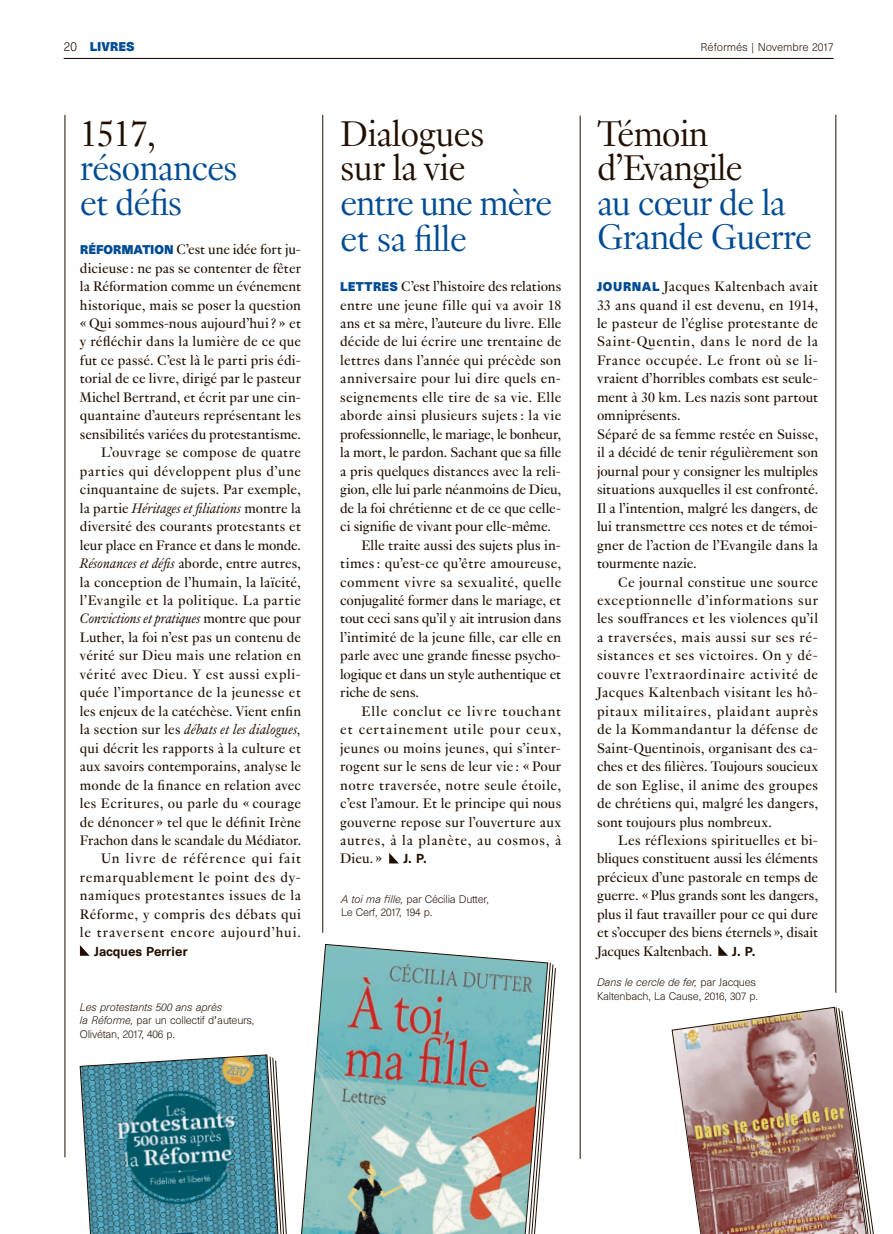
<style>
.page{position:relative;width:893px;height:1234px;background:#fff}
.page>*{position:absolute;margin:0;border:0;box-sizing:border-box;transform-origin:0 0}
.t1{font:300 39px/34.5px "Genath";letter-spacing:-.03em;color:#004b93}
.t2{font:300 39px/34.5px "Genath";letter-spacing:-.03em;color:#200e00}
.t3{font:15px/18.5px "Genath";letter-spacing:.01em;color:#200e00;text-align:justify}
.t4{font:15px "Genath";letter-spacing:-.01em;color:#200e00}
.t5{font:15px "Genath";letter-spacing:-.015em;color:#200e00}
.t6{font:15px "Genath";letter-spacing:.03em;color:#200e00}
.t7{font:15px "Genath";letter-spacing:.05em;color:#200e00}
.t8{font:15px "Genath";letter-spacing:-.02em;color:#200e00}
.t9{font:15px "Genath";letter-spacing:.06em;color:#200e00}
.t10{font:500 12px "Unica SB";color:#200e00}
.t11{font:700 11.7px "Unica SB";color:#004b93}
.t12{font:300 10.5px "Unica SB";color:#200e00}
.t13{font:300 10.2px/13.5px "Unica SB";letter-spacing:-.02em;color:#200e00}
.s1{font-weight:300;font-size:12px;color:#200e00}
.s2{font-family:"Unica SB";font-weight:700;font-size:11.7px;color:#004b93}
.s3{font-style:italic}
.s4{font-weight:400}
</style>
<div class="page">
<hr style="left:64px;top:58px;width:769px;height:1px;background:#200e00">
<hr style="left:580px;top:116px;width:1px;height:1042px;background:#200e00">
<hr style="left:322px;top:115px;width:1px;height:817px;background:#200e00">
<hr style="left:65px;top:115px;width:1px;height:1042px;background:#200e00">
<hr style="left:836px;top:115px;width:1px;height:877px;background:#200e00">
<svg style="left:80px;top:945px;width:9px;height:10px"></svg>
<svg style="left:718px;top:945px;width:10px;height:10px"></svg>
<svg style="left:389px;top:853px;width:10px;height:10px"></svg>
<svg style="left:548px;top:962px;width:8px;height:106px"></svg>
<svg style="left:301px;top:943px;width:247px;height:290px"></svg>
<svg style="left:80px;top:1054px;width:207px;height:179px"></svg>
<svg style="left:672px;top:1006px;width:201px;height:227px"></svg>
<p class="t11" style="left:64px;top:39px;width:72px"><span class="s1">20</span> LIVRES</p>
<p class="t12" style="left:701px;top:41px;width:134px">Réformés | Novembre 2017</p>
<h1 class="t2" style="left:80px;top:113px;width:78px">1517,</h1>
<h1 class="t1" style="left:80px;top:148px;width:159px">résonances et défis</h1>
<p class="t3" style="left:80px;top:239px;width:223px;text-align:right"><span class="s2">RÉFORMATION</span> C’est une idée fort ju&shy;dicieuse : ne pas se contenter de fêter la Réformation comme un événement historique, mais se poser la question « Qui sommes-nous aujourd’hui ? » et y réfléchir dans la lumière de ce que fut ce passé. C’est là le parti pris édi&shy;torial de ce livre, dirigé par le pasteur Michel Bertrand, et écrit par une cin&shy;quantaine d’auteurs représentant les sensibilités variées du protestantisme.<br>L’ouvrage se compose de quatre parties qui développent plus d’une cinquantaine de sujets. Par exemple, la partie <span class="s3">Héritages et filiations</span> montre la diversité des courants protestants et leur place en France et dans le monde.<br><span class="s3">Résonances et défis</span> aborde, entre autres, la conception de l’humain, la laïcité, l’Evangile et la politique. La partie <span class="s3">Convictions et pratiques</span> montre que pour Luther, la foi n’est pas un contenu de vérité sur Dieu mais une relation en vérité avec Dieu. Y est aussi expli&shy;quée l’importance de la jeunesse et les enjeux de la catéchèse. Vient enfin la section sur les <span class="s3">débats et les dialogues, </span>qui décrit les rapports à la culture et aux savoirs contemporains, analyse le monde de la finance en relation avec les Ecritures, ou parle du « courage de dénoncer » tel que le définit Irène Frachon dans le scandale du Médiator.<br>Un livre de référence qui fait remarquablement le point des dy&shy;namiques protestantes issues de la Réforme, y compris des débats qui le traversent encore aujourd’hui.</p>
<p class="t10" style="left:94px;top:943px;width:95px">Jacques Perrier</p>
<p class="t13" style="left:80px;top:999px;width:176px"><span class="s3">Les protestants 500 ans après<br>la Réforme,</span> par un collectif d<span class="s4">’</span>auteurs,<br>Olivétan, 2017, 406 p.</p>
<h1 class="t2" style="left:340px;top:113px;width:146px">Dialogues sur la vie</h1>
<h1 class="t1" style="left:340px;top:182px;width:214px;line-height:36px">entre une mère et sa fille</h1>
<p class="t3" style="left:340px;top:276px;width:223px"><span class="s2">LETTRES</span> C’est l’histoire des relations</p>
<p class="t3" style="left:340px;top:294px;width:223px">entre une jeune fille qui va avoir 18</p>
<p class="t3" style="left:340px;top:313px;width:223px">ans et sa mère, l’auteure du livre. Elle</p>
<p class="t3" style="left:340px;top:331px;width:223px">décide de lui écrire une trentaine de</p>
<p class="t3" style="left:340px;top:350px;width:223px">lettres dans l’année qui précède son</p>
<p class="t3" style="left:340px;top:368px;width:223px">anniversaire pour lui dire quels en-</p>
<p class="t3" style="left:340px;top:387px;width:223px">seignements elle tire de sa vie. Elle</p>
<p class="t3" style="left:340px;top:405px;width:223px">aborde ainsi plusieurs sujets : la vie</p>
<p class="t8" style="left:340px;top:423px;width:223px">professionnelle, le mariage, le bonheur,</p>
<p class="t4" style="left:340px;top:442px;width:223px">la mort, le pardon. Sachant que sa fille</p>
<p class="t3" style="left:340px;top:460px;width:223px">a pris quelques distances avec la reli-</p>
<p class="t5" style="left:340px;top:479px;width:223px">gion, elle lui parle néanmoins de Dieu,</p>
<p class="t4" style="left:340px;top:497px;width:223px">de la foi chrétienne et de ce que celle-</p>
<p class="t4" style="left:340px;top:515px;width:212px">ci signifie de vivant pour elle-même.</p>
<p class="t3" style="left:361px;top:534px;width:201px">Elle traite aussi des sujets plus in-</p>
<p class="t3" style="left:340px;top:553px;width:223px">times : qu’est-ce qu’être amoureuse,</p>
<p class="t6" style="left:340px;top:571px;width:223px">comment vivre sa sexualité, quelle</p>
<p class="t3" style="left:340px;top:589px;width:223px">conjugalité former dans le mariage, et</p>
<p class="t3" style="left:340px;top:608px;width:223px">tout ceci sans qu’il y ait intrusion dans</p>
<p class="t3" style="left:340px;top:626px;width:223px">l’intimité de la jeune fille, car elle en</p>
<p class="t3" style="left:340px;top:645px;width:223px">parle avec une grande finesse psycho-</p>
<p class="t5" style="left:340px;top:663px;width:223px">logique et dans un style authentique et</p>
<p class="t4" style="left:340px;top:682px;width:80px">riche de sens.</p>
<p class="t7" style="left:361px;top:700px;width:201px">Elle conclut ce livre touchant</p>
<p class="t9" style="left:340px;top:718px;width:223px">et certainement utile pour ceux,</p>
<p class="t3" style="left:340px;top:737px;width:223px">jeunes ou moins jeunes, qui s’inter-</p>
<p class="t3" style="left:340px;top:756px;width:223px">rogent sur le sens de leur vie : « Pour</p>
<p class="t6" style="left:340px;top:774px;width:223px">notre traversée, notre seule étoile,</p>
<p class="t3" style="left:340px;top:792px;width:223px">c’est l’amour. Et le principe qui nous</p>
<p class="t3" style="left:340px;top:811px;width:223px">gouverne repose sur l’ouverture aux</p>
<p class="t7" style="left:340px;top:829px;width:223px">autres, à la planète, au cosmos, à</p>
<p class="t3" style="left:340px;top:848px;width:44px">Dieu. »</p>
<p class="t10" style="left:403px;top:851px;width:25px">J. P.</p>
<p class="t13" style="left:341px;top:892px;width:150px"><span class="s3">A toi ma fille,</span> par Cécilia Dutter,<br>Le Cerf, 2017, 194 p.</p>
<h1 class="t2" style="left:597px;top:113px;width:147px">Témoin d’Evangile</h1>
<h1 class="t1" style="left:597px;top:182px;width:217px">au cœur de la<br>Grande Guerre</h1>
<p class="t3" style="left:597px;top:276px;width:223px;text-align:left"><span class="s2">JOURNAL</span> Jacques Kaltenbach avait 33 ans quand il est devenu, en 1914, le pasteur de l’église protestante de Saint-Quentin, dans le nord de la France occupée. Le front où se li&shy;vraient d’horribles combats est seule&shy;ment à 30 km. Les nazis sont partout omniprésents.<br>Séparé de sa femme restée en Suisse, il a décidé de tenir régulièrement son journal pour y consigner les multiples situations auxquelles il est confronté.<br>Il a l’intention, malgré les dangers, de lui transmettre ces notes et de témoi&shy;gner de l’action de l’Evangile dans la tourmente nazie.</p>
<p class="t3" style="left:597px;top:571px;width:223px;text-indent:21px">Ce journal constitue une source exceptionnelle d’informations sur les souffrances et les violences qu’il a traversées, mais aussi sur ses ré&shy;sistances et ses victoires. On y dé&shy;couvre l’extraordinaire activité de Jacques Kaltenbach visitant les hô&shy;pitaux militaires, plaidant auprès de la Kommandantur la défense de Saint-Quentinois, organisant des ca&shy;ches et des filières. Toujours soucieux de son Eglise, il anime des groupes de chrétiens qui, malgré les dangers, sont toujours plus nombreux.</p>
<p class="t3" style="left:597px;top:829px;width:223px;text-indent:21px">Les réflexions spirituelles et bi&shy;bliques constituent aussi les éléments précieux d’une pastorale en temps de guerre. « Plus grands sont les dangers, plus il faut travailler pour ce qui dure et s’occuper des biens éternels », disait Jacques Kaltenbach.</p>
<p class="t10" style="left:732px;top:943px;width:25px">J. P.</p>
<p class="t13" style="left:597px;top:975px;width:162px"><span class="s3">Dans le cercle de fer,</span> par Jacques<br>Kaltenbach, La Cause, 2016, 307 p.</p>
</div>
